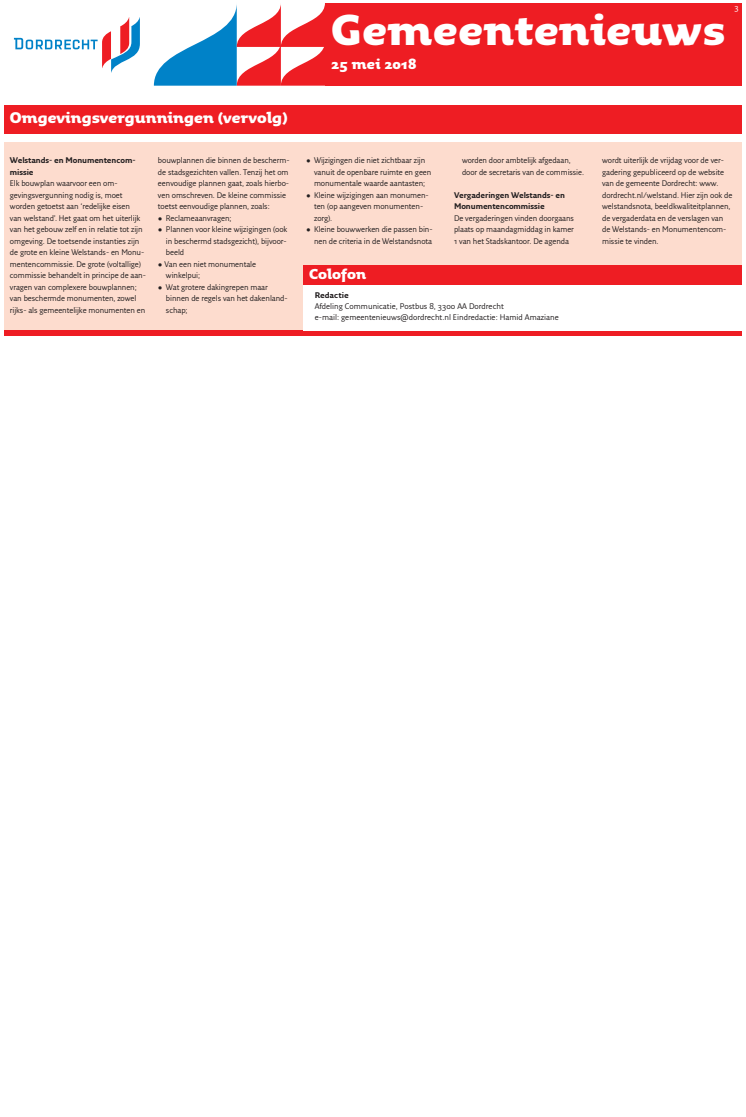
<style>
.page{position:relative;width:746px;height:1117px;background:#fff}
.page>*{position:absolute;margin:0;border:0;box-sizing:border-box;transform-origin:0 0}
.t1{font:900 42px "Fresco Inf Sans";letter-spacing:.01em;color:#fff}
.KOP{font:900 15px "Fresco Inf Sans";color:#fff}
.KOP-2{font:900 14px "Fresco Inf Sans";letter-spacing:.005em;color:#fff}
.BODYTEKST{font:8px/11.5px "Fresco Sans";letter-spacing:-.01em;color:#231f20}
.BODYTEKST-2{font:700 8px/11.5px "Fresco Sans";letter-spacing:-.01em;color:#231f20}
.t2{font:8px "Fresco Inf Sans";color:#fff}
</style>
<div class="page">
<div style="left:325px;top:3px;width:416px;height:83px;background:#ee1d23"></div>
<svg style="left:154px;top:4px;width:171px;height:82px"></svg>
<svg style="left:14px;top:17px;width:126px;height:56px"></svg>
<div style="left:4px;top:142px;width:737px;height:189px;background:#fddcce"></div>
<div style="left:4px;top:331px;width:737px;height:5px;background:#ee1d23"></div>
<div style="left:5px;top:105px;width:736px;height:28px;background:#ee1d23"></div>
<div style="left:303px;top:280px;width:438px;height:51px;background:#fff"></div>
<div style="left:303px;top:265px;width:438px;height:20px;background:#ee1d23"></div>
<p class="KOP" style="left:10px;top:109px;width:279px">Omgevingsvergunningen (vervolg)</p>
<p class="BODYTEKST-2" style="left:10px;top:155px;width:127px">Welstands- en Monumentencom&shy;missie</p>
<p class="BODYTEKST" style="left:10px;top:178px;width:137px">Elk bouwplan waarvoor een om&shy;gevingsvergunning nodig is, moet worden getoetst aan ‘redelijke eisen<br>van welstand’. Het gaat om het uiterlijk van het gebouw zelf en in relatie tot zijn omgeving. De toetsende instanties zijn de grote en kleine Welstands- en Monu&shy;mentencommissie. De grote (voltallige) commissie behandelt in principe de aan&shy;vragen van complexere bouwplannen; van beschermde monumenten, zowel rijks- als gemeentelijke monumenten en</p>
<p class="BODYTEKST" style="left:158px;top:154px;width:133px">bouwplannen die binnen de bescherm&shy;de stadsgezichten vallen. Tenzij het om eenvoudige plannen gaat, zoals hierbo&shy;ven omschreven. De kleine commissie toetst eenvoudige plannen, zoals:</p>
<p class="BODYTEKST" style="left:158px;top:212px;width:75px">• Reclameaanvragen;</p>
<p class="BODYTEKST" style="left:166px;top:223px;width:123px;text-align:justify;text-indent:-8px">• Plannen voor kleine wijzigingen (ook in beschermd stadsgezicht), bijvoor&shy;beeld</p>
<p class="BODYTEKST" style="left:158px;top:258px;width:100px">• Van een niet monumentale</p>
<p class="BODYTEKST" style="left:166px;top:269px;width:36px">winkelpui;</p>
<p class="BODYTEKST" style="left:166px;top:281px;width:123px;text-indent:-8px">• Wat grotere dakingrepen maar binnen de regels van het dakenland&shy;schap;</p>
<h1 class="t1" style="left:331px;top:4px;width:395px">Gemeentenieuws</h1>
<h3 class="KOP-2" style="left:331px;top:55px;width:87px">25 mei 2018</h3>
<p class="t2" style="left:734px;top:3px;width:6px">3</p>
<p class="BODYTEKST" style="left:314px;top:154px;width:119px;text-indent:-8px">• Wijzigingen die niet zichtbaar zijn vanuit de openbare ruimte en geen monumentale waarde aantasten;</p>
<p class="BODYTEKST" style="left:314px;top:189px;width:116px;text-indent:-8px">• Kleine wijzigingen aan monumen&shy;ten (op aangeven monumenten&shy;zorg).</p>
<p class="BODYTEKST" style="left:306px;top:223px;width:128px;text-align:right">• Kleine bouwwerken die passen bin&shy;nen de criteria in de Welstandsnota</p>
<p class="KOP-2" style="left:309px;top:266px;width:59px">Colofon</p>
<p class="BODYTEKST" style="left:462px;top:154px;width:123px">worden door ambtelijk afgedaan, door de secretaris van de commissie.</p>
<p class="BODYTEKST-2" style="left:454px;top:189px;width:112px">Vergaderingen Welstands- en</p>
<p class="BODYTEKST-2" style="left:454px;top:200px;width:92px">Monumentencommissie</p>
<p class="BODYTEKST" style="left:454px;top:212px;width:121px;text-align:justify">De vergaderingen vinden doorgaans plaats op maandagmiddag in kamer 1 van het Stadskantoor. De agenda</p>
<p class="BODYTEKST-2" style="left:315px;top:289px;width:35px">Redactie</p>
<p class="BODYTEKST" style="left:315px;top:300px;width:190px">Afdeling Communicatie, Postbus 8, 3300 AA Dordrecht</p>
<p class="BODYTEKST" style="left:315px;top:311px;width:245px">e-mail: gemeentenieuws@dordrecht.nl Eindredactie: Hamid Amaziane</p>
<p class="BODYTEKST" style="left:602px;top:154px;width:132px">wordt uiterlijk de vrijdag voor de ver&shy;gadering gepubliceerd op de website van de gemeente Dordrecht: www. dordrecht.nl/welstand. Hier zijn ook de welstandsnota, beeldkwaliteitplannen, de vergaderdata en de verslagen van de Welstands- en Monumentencom&shy;missie te vinden.</p>
</div>
